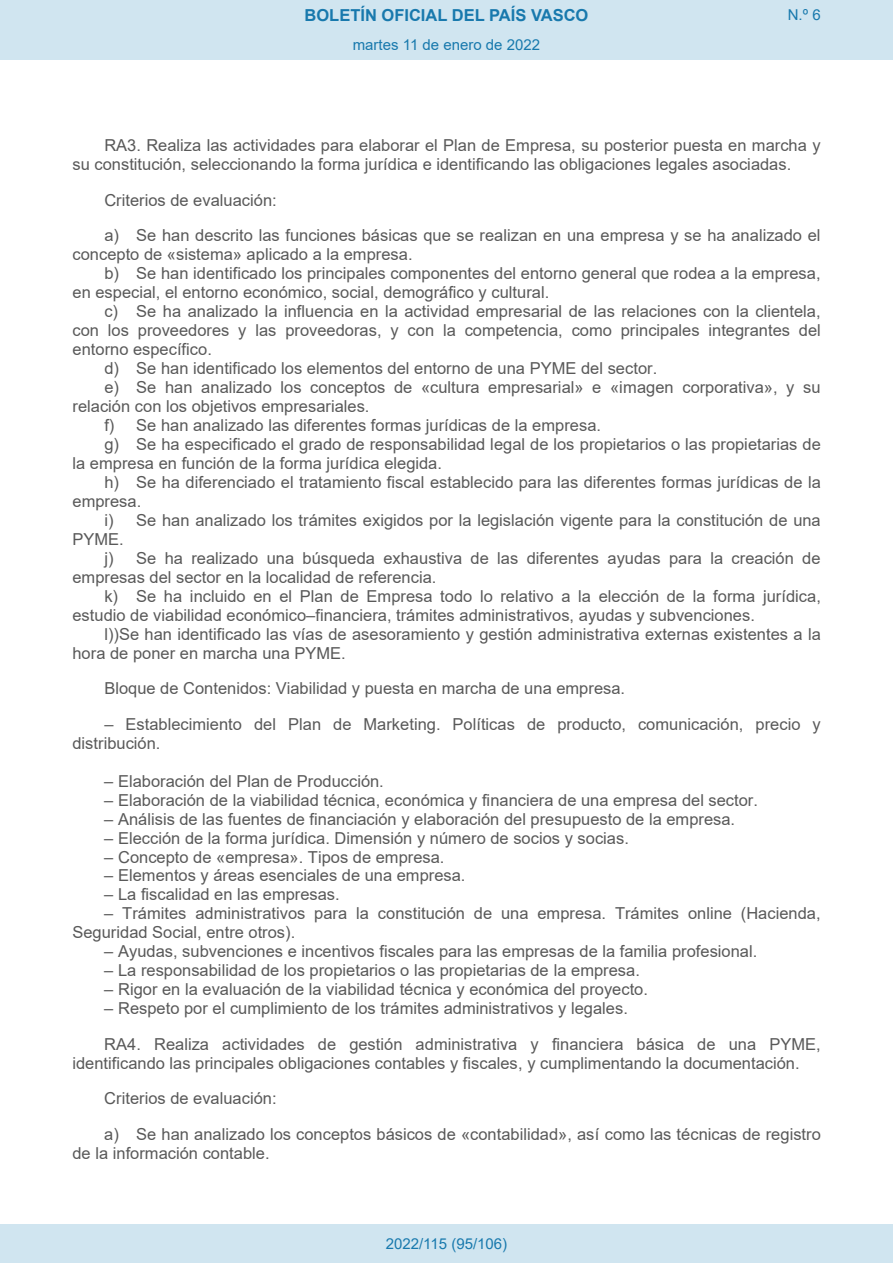
<style>
.page{position:relative;width:893px;height:1263px;background:#fff}
.page>*{position:absolute;margin:0;border:0;box-sizing:border-box;transform-origin:0 0}
.t1{font:16.5px/35.4px "Arial";color:#595959}
.t2{font:700 16.5px "Arial";color:#1879ad}
.Paginacion_Centro{font:15px "Arial";color:#1879ad}
</style>
<div class="page">
<div style="left:0;top:0;width:893px;height:60px;background:#d0e5f0"></div>
<div style="left:0;top:1225px;width:893px;height:38px;background:#d0e5f0"></div>
<p class="t2" style="left:305px;top:3px;width:285px">BOLETÍN OFICIAL DEL PAÍS VASCO</p>
<p class="Paginacion_Centro" style="left:788px;top:5px;width:34px">N.º 6</p>
<p class="Paginacion_Centro" style="left:353px;top:35px;width:189px">martes 11 de enero de 2022</p>
<p class="t1" style="left:73px;top:136px;width:750px;line-height:19px;text-indent:32px">RA3. Realiza las actividades para elaborar el Plan de Empresa, su posterior puesta en marcha y su constitución, seleccionando la forma jurídica e identificando las obligaciones legales asociadas.</p>
<p class="t1" style="left:104px;top:182px;width:718px">Criterios de evaluación:<br>a) Se han descrito las funciones básicas que se realizan en una empresa y se ha analizado el</p>
<p class="t1" style="left:73px;top:237px;width:342px">concepto de «sistema» aplicado a la empresa.</p>
<p class="t1" style="left:104px;top:256px;width:718px">b) Se han identificado los principales componentes del entorno general que rodea a la empresa,</p>
<p class="t1" style="left:73px;top:275px;width:478px">en especial, el entorno económico, social, demográfico y cultural.</p>
<p class="t1" style="left:104px;top:294px;width:718px">c) Se ha analizado la influencia en la actividad empresarial de las relaciones con la clientela,</p>
<p class="t1" style="left:73px;top:313px;width:750px">con los proveedores y las proveedoras, y con la competencia, como principales integrantes del</p>
<p class="t1" style="left:73px;top:331px;width:141px">entorno específico.</p>
<p class="t1" style="left:104px;top:350px;width:554px">d) Se han identificado los elementos del entorno de una PYME del sector.</p>
<p class="t1" style="left:104px;top:369px;width:718px">e) Se han analizado los conceptos de «cultura empresarial» e «imagen corporativa», y su</p>
<p class="t1" style="left:73px;top:388px;width:298px">relación con los objetivos empresariales.</p>
<p class="t1" style="left:104px;top:407px;width:498px">f) Se han analizado las diferentes formas jurídicas de la empresa.</p>
<p class="t1" style="left:104px;top:426px;width:718px">g) Se ha especificado el grado de responsabilidad legal de los propietarios o las propietarias de</p>
<p class="t1" style="left:73px;top:445px;width:371px">la empresa en función de la forma jurídica elegida.</p>
<p class="t1" style="left:104px;top:464px;width:718px">h) Se ha diferenciado el tratamiento fiscal establecido para las diferentes formas jurídicas de la</p>
<p class="t1" style="left:72px;top:483px;width:70px">empresa.</p>
<p class="t1" style="left:104px;top:502px;width:718px">i) Se han analizado los trámites exigidos por la legislación vigente para la constitución de una</p>
<p class="t1" style="left:72px;top:521px;width:53px">PYME.</p>
<p class="t1" style="left:104px;top:540px;width:718px">j) Se ha realizado una búsqueda exhaustiva de las diferentes ayudas para la creación de</p>
<p class="t1" style="left:72px;top:559px;width:365px">empresas del sector en la localidad de referencia.</p>
<p class="t1" style="left:104px;top:578px;width:718px">k) Se ha incluido en el Plan de Empresa todo lo relativo a la elección de la forma jurídica,</p>
<p class="t1" style="left:72px;top:597px;width:684px">estudio de viabilidad económico–financiera, trámites administrativos, ayudas y subvenciones.</p>
<p class="t1" style="left:104px;top:616px;width:718px">l))Se han identificado las vías de asesoramiento y gestión administrativa externas existentes a la</p>
<p class="t1" style="left:72px;top:635px;width:275px">hora de poner en marcha una PYME.</p>
<p class="t1" style="left:104px;top:671px;width:522px">Bloque de Contenidos: Viabilidad y puesta en marcha de una empresa.</p>
<p class="t1" style="left:72px;top:714px;width:750px;line-height:19px;text-indent:32px">– Establecimiento del Plan de Marketing. Políticas de producto, comunicación, precio y distribución.</p>
<p class="t1" style="left:104px;top:763px;width:281px">– Elaboración del Plan de Producción.</p>
<p class="t1" style="left:104px;top:782px;width:655px">– Elaboración de la viabilidad técnica, económica y financiera de una empresa del sector.</p>
<p class="t1" style="left:104px;top:801px;width:632px">– Análisis de las fuentes de financiación y elaboración del presupuesto de la empresa.</p>
<p class="t1" style="left:104px;top:820px;width:526px">– Elección de la forma jurídica. Dimensión y número de socios y socias.</p>
<p class="t1" style="left:104px;top:839px;width:342px">– Concepto de «empresa». Tipos de empresa.</p>
<p class="t1" style="left:104px;top:858px;width:363px">– Elementos y áreas esenciales de una empresa.</p>
<p class="t1" style="left:104px;top:877px;width:237px">– La fiscalidad en las empresas.</p>
<p class="t1" style="left:72px;top:904px;width:750px;line-height:19px;text-indent:32px">– Trámites administrativos para la constitución de una empresa. Trámites online (Hacienda,<br>Seguridad Social, entre otros).</p>
<p class="t1" style="left:104px;top:934px;width:654px">– Ayudas, subvenciones e incentivos fiscales para las empresas de la familia profesional.</p>
<p class="t1" style="left:104px;top:953px;width:537px">– La responsabilidad de los propietarios o las propietarias de la empresa.</p>
<p class="t1" style="left:104px;top:972px;width:545px">– Rigor en la evaluación de la viabilidad técnica y económica del proyecto.</p>
<p class="t1" style="left:104px;top:991px;width:718px">– Respeto por el cumplimiento de los trámites administrativos y legales.<br>RA4. Realiza actividades de gestión administrativa y financiera básica de una PYME,</p>
<p class="t1" style="left:104px;top:1045px;width:718px;text-indent:-32px">identificando las principales obligaciones contables y fiscales, y cumplimentando la documentación.<br>Criterios de evaluación:<br>a) Se han analizado los conceptos básicos de «contabilidad», así como las técnicas de registro</p>
<p class="t1" style="left:72px;top:1135px;width:199px">de la información contable.</p>
<p class="Paginacion_Centro" style="left:386px;top:1234px;width:123px">2022/115 (95/106)</p>
</div>
